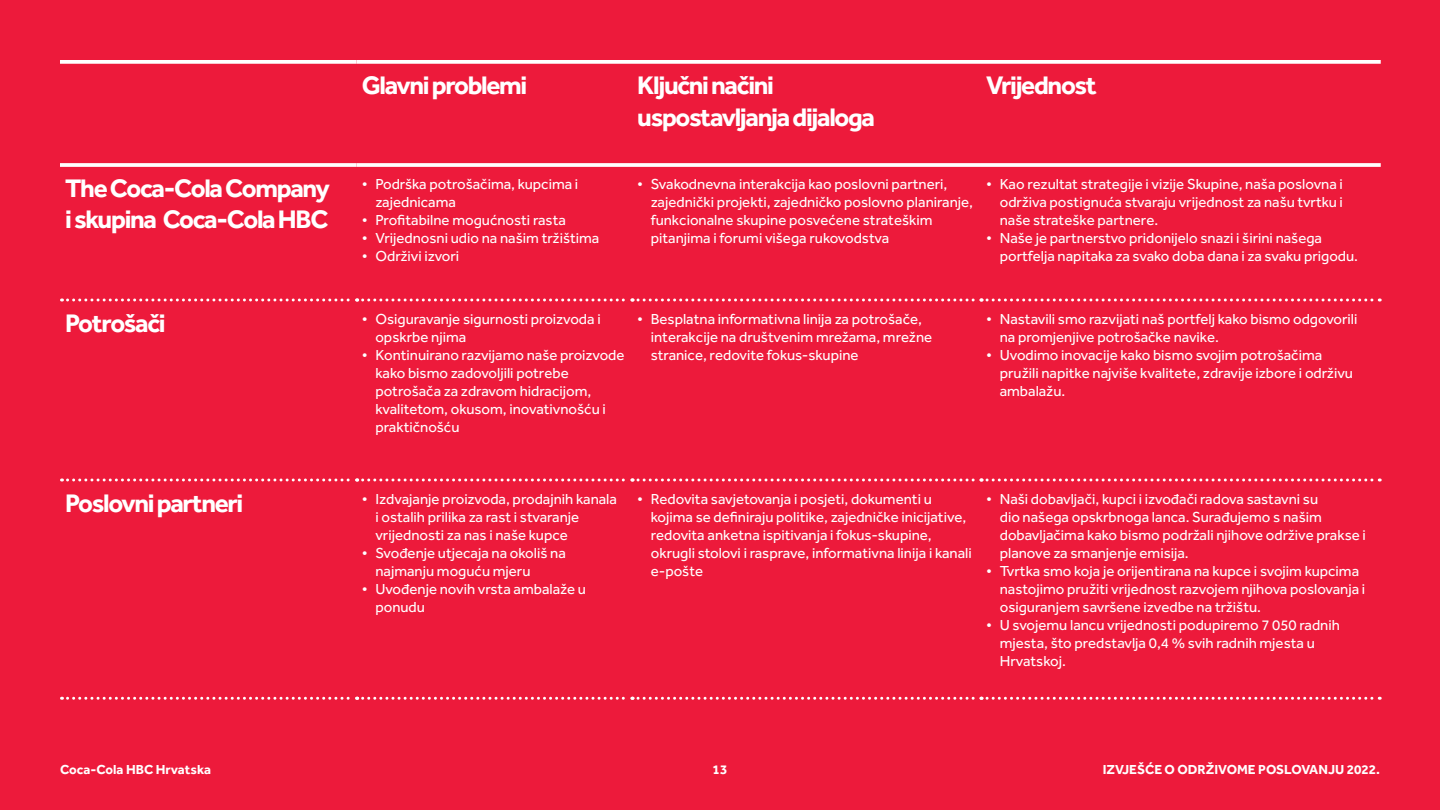
<style>
.page{position:relative;width:1440px;height:810px;background:#ed1a3b}
.page>*{position:absolute;margin:0;border:0;box-sizing:border-box;transform-origin:0 0}
.t1{font:700 26.25px/31.5px "Effra";letter-spacing:-.05em;color:#fff}
.t2{font:15px/18px "Effra";color:#fff}
.t3{font:700 13.5px "Effra";color:#fff}
</style>
<div class="page">
<svg style="left:62px;top:478px;width:1318px;height:4px"></svg>
<svg style="left:62px;top:697px;width:1318px;height:3px"></svg>
<svg style="left:62px;top:298px;width:1318px;height:4px"></svg>
<svg style="left:60px;top:60px;width:297px;height:4px"></svg>
<svg style="left:357px;top:60px;width:275px;height:4px"></svg>
<svg style="left:632px;top:60px;width:349px;height:4px"></svg>
<svg style="left:981px;top:60px;width:400px;height:4px;background:#fdf0f2"></svg>
<svg style="left:60px;top:163px;width:297px;height:4px"></svg>
<svg style="left:357px;top:163px;width:275px;height:4px"></svg>
<svg style="left:632px;top:163px;width:349px;height:4px"></svg>
<svg style="left:981px;top:163px;width:400px;height:4px;background:#fdf0f2"></svg>
<h1 class="t1" style="left:362px;top:69px;width:167px">Glavni problemi</h1>
<h1 class="t1" style="left:637px;top:69px;width:239px">Ključni načini uspostavljanja dijaloga</h1>
<h1 class="t1" style="left:986px;top:69px;width:112px">Vrijednost</h1>
<h1 class="t1" style="left:65px;top:172px;width:266px">The Coca-Cola Company i skupina Coca-Cola HBC</h1>
<p class="t2" style="left:375px;top:175px;width:204px;text-indent:-14px">• Podrška potrošačima, kupcima i zajednicama</p>
<p class="t2" style="left:362px;top:211px;width:206px">• Profitabilne mogućnosti rasta</p>
<p class="t2" style="left:362px;top:229px;width:239px">• Vrijednosni udio na našim tržištima</p>
<p class="t2" style="left:362px;top:247px;width:99px">• Održivi izvori</p>
<p class="t2" style="left:651px;top:175px;width:324px;text-indent:-13px">• Svakodnevna interakcija kao poslovni partneri, zajednički projekti, zajedničko poslovno planiranje, funkcionalne skupine posvećene strateškim pitanjima i forumi višega rukovodstva</p>
<p class="t2" style="left:1000px;top:175px;width:345px;text-align:justify;text-indent:-14px">• Kao rezultat strategije i vizije Skupine, naša poslovna i održiva postignuća stvaraju vrijednost za našu tvrtku i naše strateške partnere.</p>
<p class="t2" style="left:1000px;top:229px;width:360px;text-indent:-14px">• Naše je partnerstvo pridonijelo snazi i širini našega portfelja napitaka za svako doba dana i za svaku prigodu.</p>
<h1 class="t1" style="left:65px;top:307px;width:102px">Potrošači</h1>
<p class="t2" style="left:375px;top:310px;width:227px;text-indent:-14px">• Osiguravanje sigurnosti proizvoda i opskrbe njima</p>
<p class="t2" style="left:375px;top:346px;width:251px;text-indent:-14px">• Kontinuirano razvijamo naše proizvode kako bismo zadovoljili potrebe potrošača za zdravom hidracijom, kvalitetom, okusom, inovativnošću i praktičnošću</p>
<p class="t2" style="left:651px;top:310px;width:283px;text-indent:-13px">• Besplatna informativna linija za potrošače, interakcije na društvenim mrežama, mrežne stranice, redovite fokus-skupine</p>
<p class="t2" style="left:1000px;top:310px;width:359px;text-indent:-14px">• Nastavili smo razvijati naš portfelj kako bismo odgovorili na promjenjive potrošačke navike.</p>
<p class="t2" style="left:1000px;top:346px;width:355px;text-indent:-14px">• Uvodimo inovacije kako bismo svojim potrošačima pružili napitke najviše kvalitete, zdravije izbore i održivu ambalažu.</p>
<h1 class="t1" style="left:65px;top:487px;width:180px">Poslovni partneri</h1>
<p class="t2" style="left:375px;top:490px;width:243px;text-indent:-14px">• Izdvajanje proizvoda, prodajnih kanala i ostalih prilika za rast i stvaranje vrijednosti za nas i naše kupce</p>
<p class="t2" style="left:375px;top:544px;width:192px;text-indent:-14px">• Svođenje utjecaja na okoliš na najmanju moguću mjeru</p>
<p class="t2" style="left:375px;top:580px;width:212px;text-indent:-14px">• Uvođenje novih vrsta ambalaže u ponudu</p>
<p class="t2" style="left:651px;top:490px;width:323px;text-indent:-13px">• Redovita savjetovanja i posjeti, dokumenti u kojima se definiraju politike, zajedničke inicijative, redovita anketna ispitivanja i fokus-skupine, okrugli stolovi i rasprave, informativna linija i kanali e-pošte</p>
<p class="t2" style="left:1000px;top:490px;width:368px;text-indent:-14px">• Naši dobavljači, kupci i izvođači radova sastavni su<br>dio našega opskrbnoga lanca. Surađujemo s našim dobavljačima kako bismo podržali njihove održive prakse i planove za smanjenje emisija.</p>
<p class="t2" style="left:1000px;top:562px;width:367px;text-indent:-14px">• Tvrtka smo koja je orijentirana na kupce i svojim kupcima nastojimo pružiti vrijednost razvojem njihova poslovanja i osiguranjem savršene izvedbe na tržištu.</p>
<p class="t2" style="left:1000px;top:616px;width:342px;text-indent:-14px">• U svojemu lancu vrijednosti podupiremo 7 050 radnih mjesta, što predstavlja 0,4 % svih radnih mjesta u<br>Hrvatskoj.</p>
<p class="t3" style="left:60px;top:761px;width:153px">Coca-Cola HBC Hrvatska</p>
<p class="t3" style="left:713px;top:761px;width:16px">13</p>
<p class="t3" style="left:1103px;top:761px;width:279px">IZVJEŠĆE O ODRŽIVOME POSLOVANJU 2022.</p>
</div>
